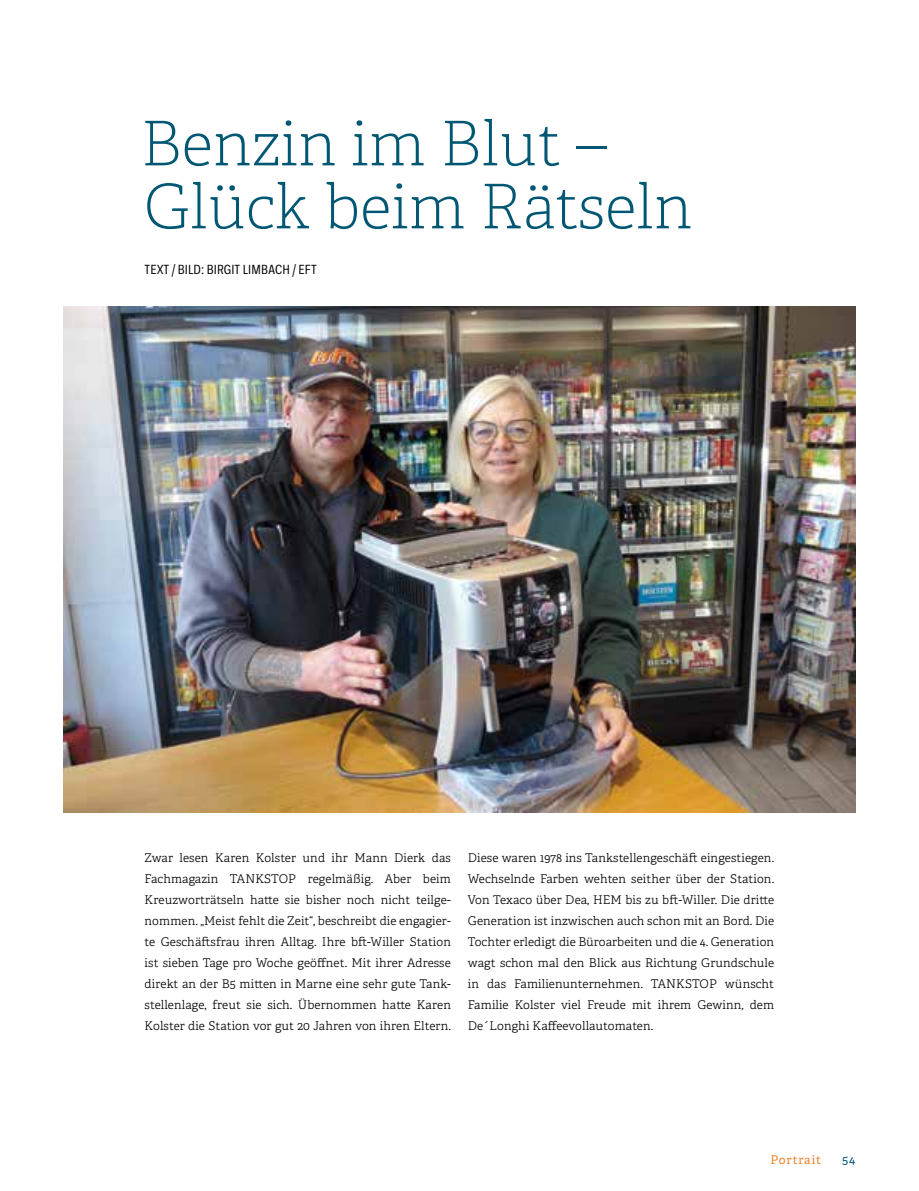
<style>
.page{position:relative;width:919px;height:1191px;background:#fff}
.page>*{position:absolute;margin:0;border:0;box-sizing:border-box;transform-origin:0 0}
.t1{font:100 61.5px/63px "Adelle";color:#005774}
.t2{font:13.5px "Ballinger Condensed";color:#000}
.t3{font:300 12px/21px "Adelle";letter-spacing:.01em;color:#000;text-align:justify}
.t4{font:12px "Adelle";letter-spacing:.075em;color:#ee842f}
.t5{font:12px "Adelle";color:#005774}
</style>
<div class="page">
<img style="left:64px;top:306px;width:791px;height:506px">
<h1 class="t1" style="left:140px;top:113px;width:553px">Benzin im Blut –<br>Glück beim Rätseln</h1>
<p class="t2" style="left:145px;top:262px;width:173px">TEXT / BILD: BIRGIT LIMBACH / EFT</p>
<p class="t3" style="left:145px;top:847px;width:308px">Zwar lesen Karen Kolster und ihr Mann Dierk das Fachmagazin TANKSTOP regelmäßig. Aber beim Kreuzworträtseln hatte sie bisher noch nicht teilge&shy;nommen. „Meist fehlt die Zeit“, beschreibt die engagier&shy;te Geschäftsfrau ihren Alltag. Ihre bft-Willer Station ist sieben Tage pro Woche geöffnet. Mit ihrer Adresse direkt an der B5 mitten in Marne eine sehr gute Tank&shy;stellenlage, freut sie sich. Übernommen hatte Karen Kolster die Station vor gut 20 Jahren von ihren Eltern.</p>
<p class="t3" style="left:468px;top:847px;width:308px">Diese waren 1978 ins Tankstellengeschäft eingestiegen.<br>Wechselnde Farben wehten seither über der Station.<br>Von Texaco über Dea, HEM bis zu bft-Willer. Die dritte Generation ist inzwischen auch schon mit an Bord. Die Tochter erledigt die Büroarbeiten und die 4. Generation wagt schon mal den Blick aus Richtung Grundschule in das Familienunternehmen. TANKSTOP wünscht Familie Kolster viel Freude mit ihrem Gewinn, dem De´Longhi Kaffeevollautomaten.</p>
<p class="t4" style="left:770px;top:1152px;width:52px">Portrait</p>
<p class="t5" style="left:842px;top:1152px;width:14px">54</p>
</div>
